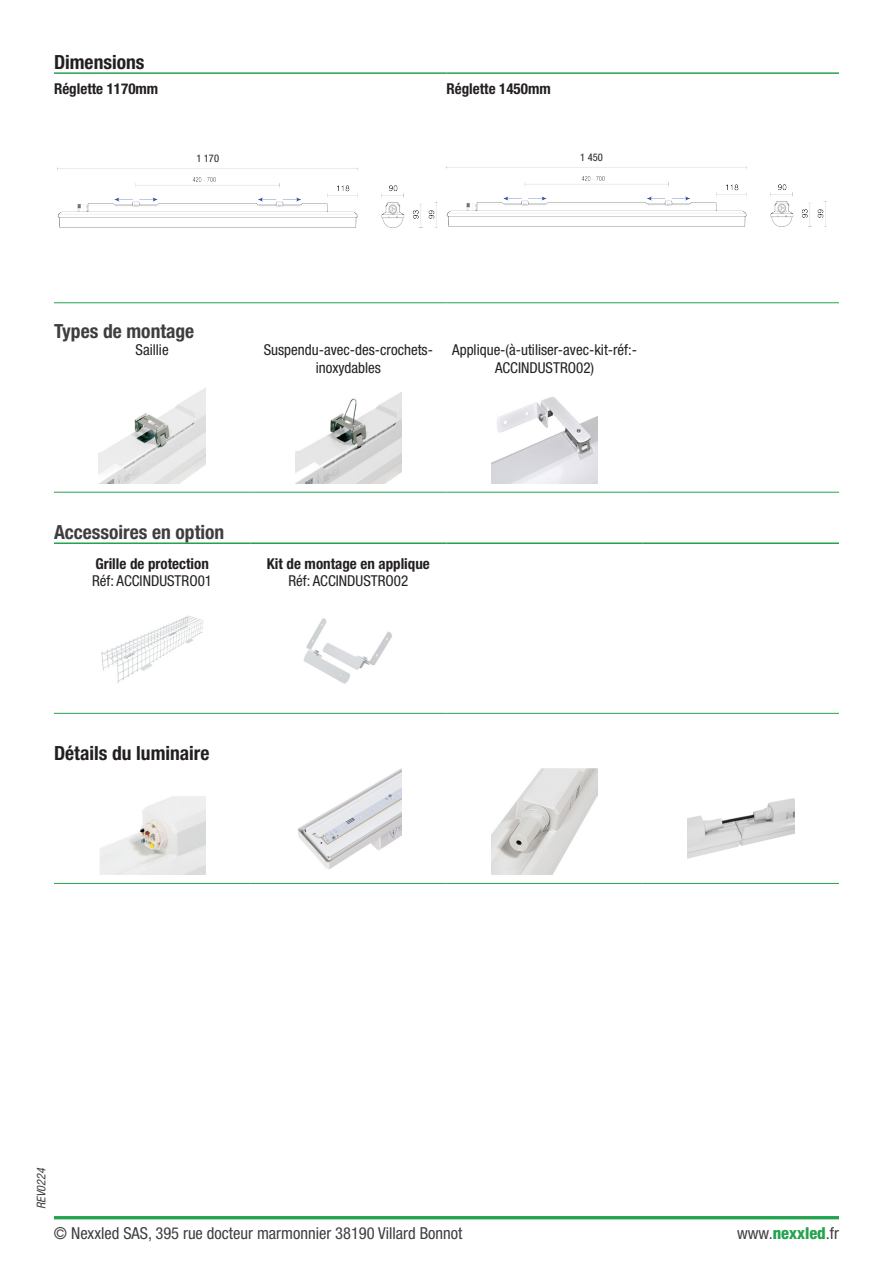
<style>
.page{position:relative;width:893px;height:1263px;background:#fff}
.page>*{position:absolute;margin:0;border:0;box-sizing:border-box;transform-origin:0 0}
.entete_tableau_lumie{font:700 condensed 19.5px "Helvetica Neue LT Std";color:#231f20}
.Titre_partie{font:700 condensed 19.5px "Helvetica Neue LT Pro";color:#3e3e3f}
.entete_tableau_lumie-2{font:700 condensed 19.5px "Helvetica Neue LT Pro";color:#3e3e3f}
.entete_tableau_lumie-3{font:condensed 16.5px "Helvetica Neue LT Std";color:#3e3e3f}
.entete_tableau_lumie-4{font:condensed 15px/18px "Helvetica Neue LT Std";color:#231f20;text-align:center}
.entete_tableau_lumie-5{font:700 condensed 15px "Helvetica Neue LT Std";color:#231f20}
.entete_tableau_lumie-6{font:italic condensed 12px "Helvetica Neue LT Std";color:#3e3e3f}
.t1{font:condensed 10.5px "Helvetica Neue LT Std";color:#221e1f}
.s1{font-weight:800;color:#23a34f}
</style>
<div class="page">
<hr style="left:54px;top:1216px;width:785px;height:3px;background:#23a34f">
<hr style="left:54px;top:72px;width:392px;height:2px;background:#23a34f">
<hr style="left:446px;top:72px;width:393px;height:2px;background:#23a34f">
<hr style="left:54px;top:302px;width:392px;height:1px;background:#23a34f">
<hr style="left:446px;top:302px;width:393px;height:1px;background:#23a34f">
<img style="left:58px;top:168px;width:380px;height:59px">
<hr style="left:54px;top:542px;width:196px;height:2px;background:#23a34f">
<hr style="left:250px;top:542px;width:196px;height:2px;background:#23a34f">
<hr style="left:446px;top:542px;width:197px;height:2px;background:#23a34f">
<hr style="left:643px;top:542px;width:196px;height:2px;background:#23a34f">
<hr style="left:54px;top:492px;width:196px;height:1px;background:#23a34f">
<hr style="left:250px;top:492px;width:196px;height:1px;background:#23a34f">
<hr style="left:446px;top:492px;width:197px;height:1px;background:#23a34f">
<hr style="left:643px;top:492px;width:196px;height:1px;background:#23a34f">
<hr style="left:54px;top:713px;width:196px;height:1px;background:#23a34f">
<hr style="left:250px;top:713px;width:196px;height:1px;background:#23a34f">
<hr style="left:446px;top:713px;width:197px;height:1px;background:#23a34f">
<hr style="left:643px;top:713px;width:196px;height:1px;background:#23a34f">
<hr style="left:54px;top:883px;width:196px;height:1px;background:#23a34f">
<hr style="left:250px;top:883px;width:196px;height:1px;background:#23a34f">
<hr style="left:446px;top:883px;width:197px;height:1px;background:#23a34f">
<hr style="left:643px;top:883px;width:196px;height:1px;background:#23a34f">
<img style="left:99px;top:388px;width:106px;height:96px">
<img style="left:295px;top:392px;width:106px;height:92px">
<img style="left:491px;top:397px;width:107px;height:87px">
<img style="left:101px;top:615px;width:102px;height:68px">
<img style="left:303px;top:618px;width:89px;height:66px">
<img style="left:100px;top:796px;width:105px;height:79px">
<img style="left:297px;top:769px;width:104px;height:100px">
<img style="left:491px;top:769px;width:107px;height:106px">
<img style="left:688px;top:798px;width:106px;height:61px">
<img style="left:447px;top:167px;width:380px;height:59px">
<p class="entete_tableau_lumie" style="left:54px;top:50px;width:92px">Dimensions</p>
<p class="entete_tableau_lumie-5" style="left:54px;top:80px;width:106px">Réglette 1170mm</p>
<p class="entete_tableau_lumie-5" style="left:446px;top:80px;width:106px">Réglette 1450mm</p>
<p class="t1" style="left:196px;top:152px;width:24px">1 170</p>
<p class="t1" style="left:580px;top:151px;width:24px">1 450</p>
<p class="entete_tableau_lumie-2" style="left:54px;top:319px;width:142px">Types de montage</p>
<p class="entete_tableau_lumie-4" style="left:136px;top:341px;width:35px">Saillie</p>
<p class="entete_tableau_lumie-4" style="left:264px;top:341px;width:171px">Suspendu-avec-des-crochets&shy;inoxydables</p>
<p class="entete_tableau_lumie-4" style="left:452px;top:341px;width:186px">Applique-(à-utiliser-avec-kit-réf:-<br>ACCINDUSTRO02)</p>
<p class="Titre_partie" style="left:54px;top:520px;width:172px">Accessoires en option</p>
<p class="entete_tableau_lumie-5" style="left:95px;top:554px;width:115px">Grille de protection</p>
<p class="entete_tableau_lumie-5" style="left:267px;top:554px;width:164px">Kit de montage en applique</p>
<p class="entete_tableau_lumie-4" style="left:92px;top:571px;width:121px">Réf: ACCINDUSTRO01</p>
<p class="entete_tableau_lumie-4" style="left:288px;top:571px;width:121px">Réf: ACCINDUSTRO02</p>
<p class="entete_tableau_lumie" style="left:54px;top:741px;width:157px">Détails du luminaire</p>
<p class="entete_tableau_lumie-6" style="left:34px;top:1209px;width:42px;rotate:-90deg">REV0224</p>
<p class="entete_tableau_lumie-3" style="left:54px;top:1224px;width:410px">© Nexxled SAS, 395 rue docteur marmonnier 38190 Villard Bonnot</p>
<p class="entete_tableau_lumie-3" style="left:737px;top:1224px;width:103px">www.<span class="s1">nexxled</span>.fr</p>
</div>
